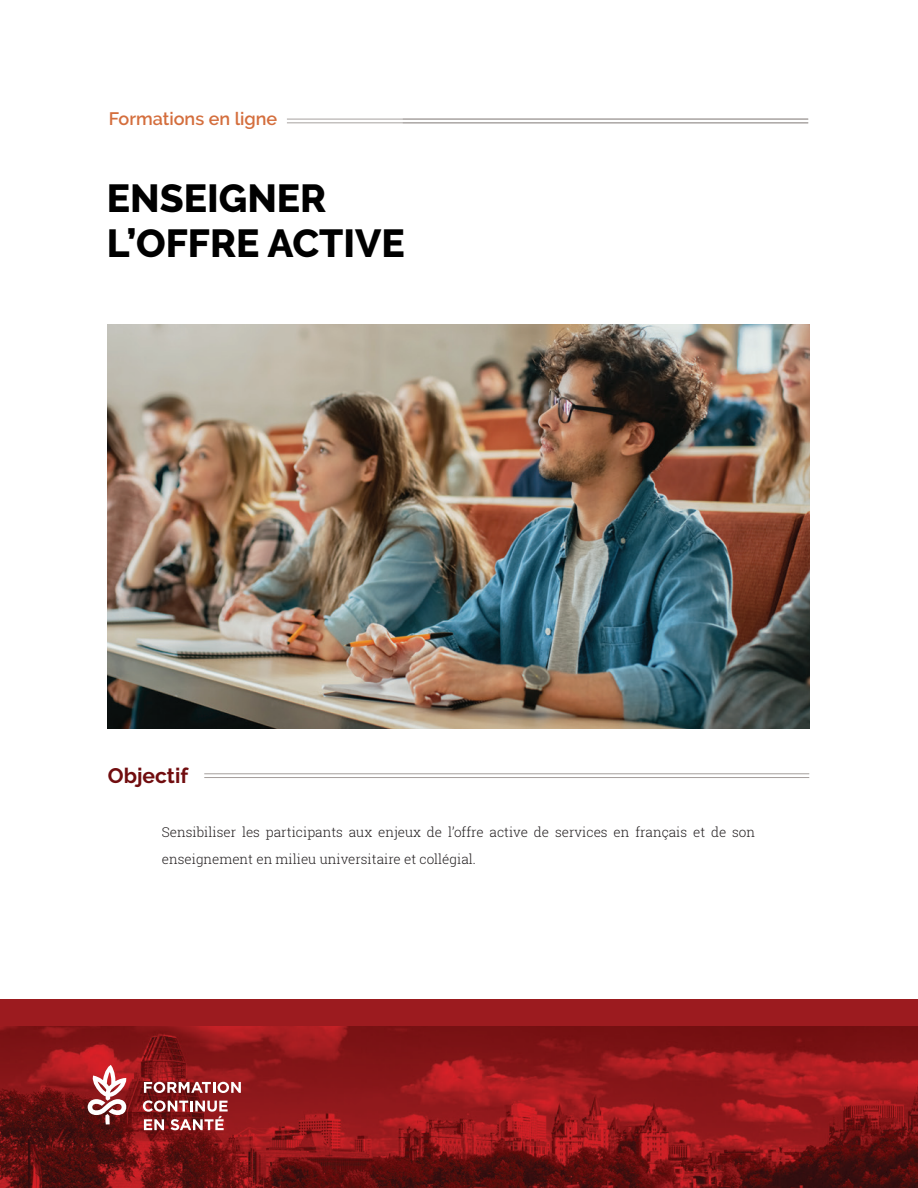
<style>
.page{position:relative;width:918px;height:1188px;background:#fff}
.page>*{position:absolute;margin:0;border:0;box-sizing:border-box;transform-origin:0 0}
.TITRE_COVER_31_37{font:800 39px/45px "Raleway";color:#000}
.SOUS_TITRE_14_18{font:700 21px "Raleway";color:#710d0f}
.t1{font:600 18px "Raleway";color:#d46e3d}
.BODY_COPY_9_16{font:300 13.5px/27px "Roboto Slab";color:#231f20}
</style>
<div class="page">
<hr style="left:204px;top:773px;width:605px;height:1px;background:#a49e9c">
<hr style="left:204px;top:777px;width:605px;height:1px;background:#a49e9c">
<img style="left:108px;top:324px;width:702px;height:405px">
<div style="left:0;top:999px;width:918px;height:189px;background:#9c1b1f"></div>
<img style="left:0;top:1026px;width:918px;height:162px">
<svg style="left:144px;top:1082px;width:97px;height:11px"></svg>
<svg style="left:143px;top:1100px;width:85px;height:30px"></svg>
<svg style="left:76px;top:1026px;width:50px;height:98px;background:#a64143"></svg>
<hr style="left:287px;top:119px;width:521px;height:1px;background:#a7a2a0">
<hr style="left:287px;top:122px;width:521px;height:1px;background:#a7a2a0">
<p class="t1" style="left:109px;top:108px;width:170px">Formations en ligne</p>
<p class="TITRE_COVER_31_37" style="left:107px;top:176px;width:299px">ENSEIGNER<br>L’OFFRE ACTIVE</p>
<p class="SOUS_TITRE_14_18" style="left:108px;top:764px;width:82px">Objectif</p>
<p class="BODY_COPY_9_16" style="left:162px;top:818px;width:595px">Sensibiliser les participants aux enjeux de l’offre active de services en français et de son enseignement en milieu universitaire et collégial.</p>
</div>
